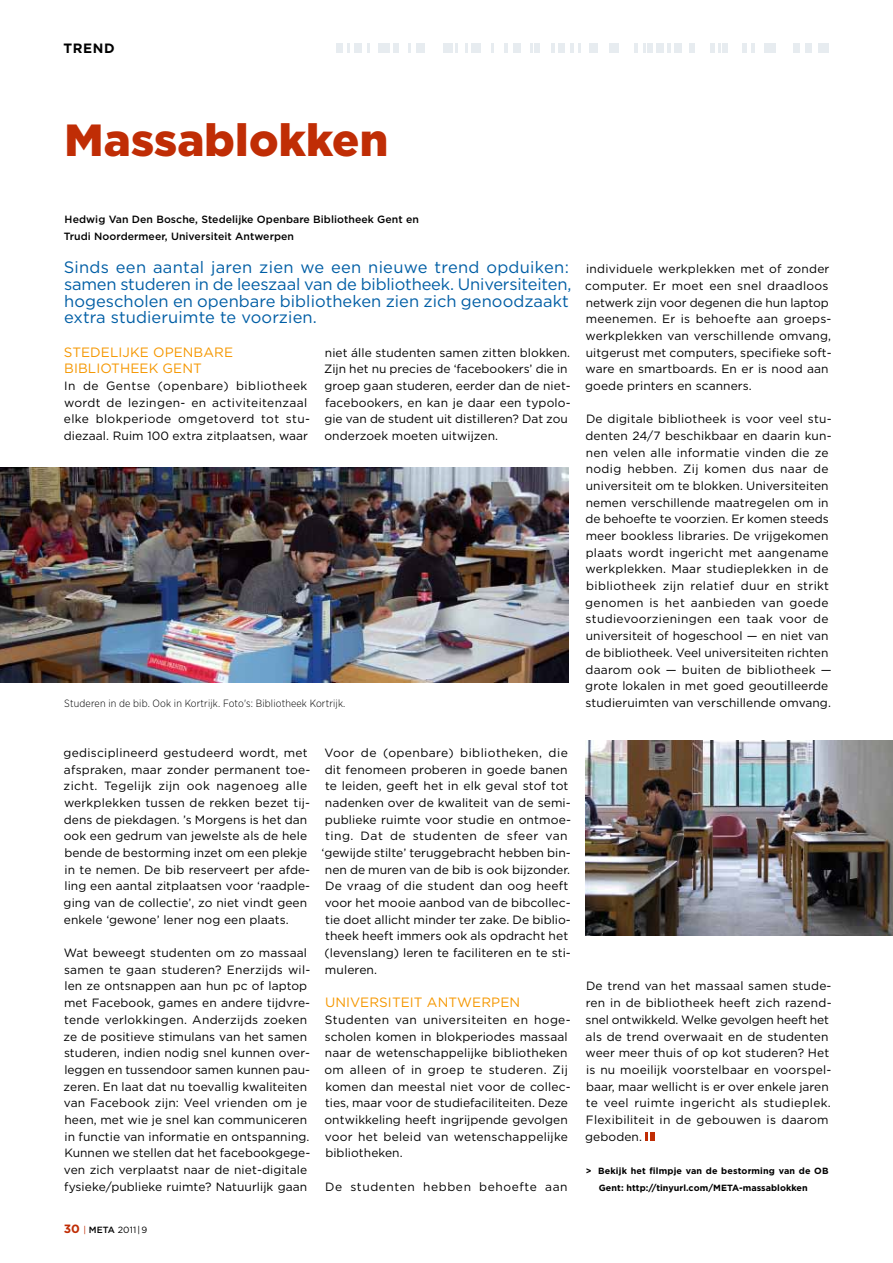
<style>
.page{position:relative;width:893px;height:1263px;background:#fff}
.page>*{position:absolute;margin:0;border:0;box-sizing:border-box;transform-origin:0 0}
.t1{font:900 45px "Gotham";letter-spacing:.005em;color:#c02d05}
.t2{font:16.5px/16.6px "Gotham";color:#005ea5}
.t3{font:13.5px "Gotham";letter-spacing:.005em;color:#f59700}
.t4{font:700 13.5px "Gotham";color:#000}
.t5{font:12px/16.6px "Gotham";letter-spacing:.005em;color:#000}
.t6{font:12px/16.6px "Gotham";letter-spacing:.03em;color:#000}
.t7{font:12px "Gotham";letter-spacing:.04em;color:#000}
.t8{font:12px "Gotham";letter-spacing:.05em;color:#000}
.t9{font:500 10.5px/16.6px "Gotham";letter-spacing:.005em;color:#000}
.t10{font:300 10.5px "Gotham Narrow";letter-spacing:.01em;color:#000}
.t11{font:700 9px/16.6px "Gotham";letter-spacing:.005em;color:#000}
.t12{font:9px "Gotham";color:#000}
.s1{font-weight:700;font-size:12px;color:#c02d05}
.s2{color:#c02d05}
.s3{font-weight:500}
</style>
<div class="page">
<img style="left:585px;top:740px;width:308px;height:196px">
<svg style="left:646px;top:1132px;width:8px;height:8px"></svg>
<img style="left:0;top:467px;width:568px;height:215px">
<svg style="left:743px;top:44px;width:12px;height:9px"></svg>
<div style="left:805px;top:44px;width:6px;height:9px;background:#e7ecf0"></div>
<div style="left:763px;top:44px;width:12px;height:9px;background:#e7ecf0"></div>
<div style="left:818px;top:44px;width:11px;height:9px;background:#e7ecf0"></div>
<div style="left:793px;top:44px;width:6px;height:9px;background:#e7ecf0"></div>
<svg style="left:465px;top:44px;width:3px;height:9px"></svg>
<svg style="left:367px;top:44px;width:2px;height:9px"></svg>
<div style="left:656px;top:44px;width:7px;height:9px;background:#e7ecf0"></div>
<svg style="left:408px;top:44px;width:3px;height:9px"></svg>
<svg style="left:570px;top:44px;width:11px;height:9px"></svg>
<div style="left:674px;top:44px;width:8px;height:9px;background:#e7ecf0"></div>
<svg style="left:667px;top:44px;width:4px;height:9px"></svg>
<div style="left:336px;top:44px;width:6px;height:9px;background:#e7ecf0"></div>
<svg style="left:504px;top:44px;width:4px;height:9px"></svg>
<svg style="left:347px;top:44px;width:3px;height:9px"></svg>
<div style="left:513px;top:44px;width:8px;height:9px;background:#e7ecf0"></div>
<div style="left:354px;top:44px;width:7px;height:9px;background:#e7ecf0"></div>
<div style="left:558px;top:44px;width:7px;height:9px;background:#e7ecf0"></div>
<div style="left:648px;top:44px;width:5px;height:9px;background:#e7ecf0"></div>
<div style="left:416px;top:44px;width:9px;height:9px;background:#e7ecf0"></div>
<div style="left:589px;top:44px;width:9px;height:9px;background:#e7ecf0"></div>
<div style="left:689px;top:44px;width:5px;height:9px;background:#e7ecf0"></div>
<div style="left:471px;top:44px;width:10px;height:9px;background:#e7ecf0"></div>
<div style="left:610px;top:44px;width:9px;height:9px;background:#e7ecf0"></div>
<div style="left:723px;top:44px;width:5px;height:9px;background:#e7ecf0"></div>
<svg style="left:718px;top:44px;width:3px;height:9px"></svg>
<div style="left:710px;top:44px;width:5px;height:9px;background:#e7ecf0"></div>
<div style="left:535px;top:44px;width:5px;height:9px;background:#e7ecf0"></div>
<div style="left:378px;top:44px;width:12px;height:9px;background:#e7ecf0"></div>
<div style="left:443px;top:44px;width:9px;height:9px;background:#e7ecf0"></div>
<svg style="left:491px;top:44px;width:2px;height:9px"></svg>
<svg style="left:551px;top:44px;width:4px;height:9px"></svg>
<svg style="left:635px;top:44px;width:11px;height:9px"></svg>
<svg style="left:530px;top:44px;width:3px;height:9px"></svg>
<div style="left:394px;top:44px;width:5px;height:9px;background:#e7ecf0"></div>
<svg style="left:456px;top:44px;width:2px;height:9px"></svg>
<p class="t4" style="left:64px;top:40px;width:52px">Trend</p>
<h1 class="t1" style="left:65px;top:109px;width:325px">Massablokken</h1>
<p class="t9" style="left:64px;top:211px;width:357px">Hedwig Van Den Bosche, Stedelijke Openbare Bibliotheek Gent en<br>Trudi Noordermeer, Universiteit Antwerpen</p>
<h2 class="t2" style="left:64px;top:259px;width:509px">Sinds een aantal jaren zien we een nieuwe trend opduiken: samen studeren in de leeszaal van de bibliotheek. Universiteiten, hogescholen en openbare bibliotheken zien zich genoodzaakt extra studieruimte te voorzien.</h2>
<p class="t5" style="left:324px;top:344px;width:248px">niet álle studenten samen zitten blokken.<br>Zijn het nu precies de ‘facebookers’ die in groep gaan studeren, eerder dan de niet&shy;facebookers, en kan je daar een typolo&shy;gie van de student uit distilleren? Dat zou onderzoek moeten uitwijzen.</p>
<p class="t3" style="left:64px;top:343px;width:18px">Stedelijke</p>
<p class="t3" style="left:153px;top:343px;width:23px">Openbare</p>
<p class="t3" style="left:64px;top:360px;width:20px">Bibliotheek</p>
<p class="t3" style="left:163px;top:360px;width:21px">Gent</p>
<p class="t6" style="left:64px;top:377px;width:248px">In de Gentse (openbare) bibliotheek wordt de lezingen- en activiteitenzaal elke blokperiode omgetoverd tot stu&shy;diezaal. Ruim 100 extra zitplaatsen, waar</p>
<p class="t10" style="left:64px;top:697px;width:283px">Studeren in de bib. Ook in Kortrijk. Foto's: Bibliotheek Kortrijk.</p>
<p class="t5" style="left:585px;top:260px;width:248px">individuele werkplekken met of zonder computer. Er moet een snel draadloos netwerk zijn voor degenen die hun laptop meenemen. Er is behoefte aan groeps&shy;werkplekken van verschillende omvang, uitgerust met computers, specifieke soft&shy;ware en smartboards. En er is nood aan goede printers en scanners.</p>
<p class="t5" style="left:585px;top:410px;width:248px">De digitale bibliotheek is voor veel stu&shy;denten 24/7 beschikbaar en daarin kun&shy;nen velen alle informatie vinden die ze nodig hebben. Zij komen dus naar de universiteit om te blokken. Universiteiten nemen verschillende maatregelen om in de behoefte te voorzien. Er komen steeds meer bookless libraries. De vrijgekomen plaats wordt ingericht met aangename werkplekken. Maar studieplekken in de bibliotheek zijn relatief duur en strikt genomen is het aanbieden van goede studievoorzieningen een taak voor de universiteit of hogeschool — en niet van de bibliotheek. Veel universiteiten richten daarom ook — buiten de bibliotheek — grote lokalen in met goed geoutilleerde studieruimten van verschillende omvang.</p>
<p class="t5" style="left:64px;top:744px;width:248px">gedisciplineerd gestudeerd wordt, met afspraken, maar zonder permanent toe&shy;zicht. Tegelijk zijn ook nagenoeg alle werkplekken tussen de rekken bezet tij&shy;dens de piekdagen. ’s Morgens is het dan ook een gedrum van jewelste als de hele bende de bestorming inzet om een plekje in te nemen. De bib reserveert per afde&shy;ling een aantal zitplaatsen voor ‘raadple&shy;ging van de collectie’, zo niet vindt geen enkele ‘gewone’ lener nog een plaats.</p>
<p class="t5" style="left:64px;top:944px;width:248px">Wat beweegt studenten om zo massaal samen te gaan studeren? Enerzijds wil&shy;len ze ontsnappen aan hun pc of laptop met Facebook, games en andere tijdvre&shy;tende verlokkingen. Anderzijds zoeken ze de positieve stimulans van het samen studeren, indien nodig snel kunnen over&shy;leggen en tussendoor samen kunnen pau&shy;zeren. En laat dat nu toevallig kwaliteiten van Facebook zijn: Veel vrienden om je heen, met wie je snel kan communiceren in functie van informatie en ontspanning.<br>Kunnen we stellen dat het facebookgege&shy;ven zich verplaatst naar de niet-digitale fysieke/publieke ruimte? Natuurlijk gaan</p>
<p class="t12" style="left:64px;top:1224px;width:85px"><span class="s1">30</span> <span class="s2">|</span> <span class="s3">META</span> 2011 | 9</p>
<p class="t6" style="left:324px;top:744px;width:245px">Voor de (openbare) bibliotheken, die</p>
<p class="t5" style="left:325px;top:761px;width:245px">dit fenomeen proberen in goede banen</p>
<p class="t5" style="left:325px;top:777px;width:245px">te leiden, geeft het in elk geval stof tot</p>
<p class="t5" style="left:325px;top:794px;width:247px">nadenken over de kwaliteit van de semi-</p>
<p class="t5" style="left:325px;top:811px;width:248px">publieke ruimte voor studie en ontmoe-</p>
<p class="t7" style="left:325px;top:828px;width:244px">ting. Dat de studenten de sfeer van</p>
<p class="t5" style="left:322px;top:844px;width:251px">‘gewijde stilte’ teruggebracht hebben bin-</p>
<p class="t5" style="left:325px;top:861px;width:247px">nen de muren van de bib is ook bijzonder.</p>
<p class="t5" style="left:325px;top:877px;width:245px">De vraag of die student dan oog heeft</p>
<p class="t5" style="left:325px;top:894px;width:247px">voor het mooie aanbod van de bibcollec-</p>
<p class="t5" style="left:325px;top:911px;width:247px">tie doet allicht minder ter zake. De biblio-</p>
<p class="t5" style="left:325px;top:927px;width:245px">theek heeft immers ook als opdracht het</p>
<p class="t5" style="left:325px;top:944px;width:248px">(levenslang) leren te faciliteren en te sti-</p>
<p class="t5" style="left:325px;top:961px;width:54px">muleren.</p>
<p class="t3" style="left:325px;top:994px;width:20px">Universiteit</p>
<p class="t3" style="left:427px;top:994px;width:22px">Antwerpen</p>
<p class="t5" style="left:324px;top:1011px;width:248px">Studenten van universiteiten en hoge&shy;scholen komen in blokperiodes massaal naar de wetenschappelijke bibliotheken om alleen of in groep te studeren. Zij komen dan meestal niet voor de collec&shy;ties, maar voor de studiefaciliteiten. Deze ontwikkeling heeft ingrijpende gevolgen voor het beleid van wetenschappelijke bibliotheken.</p>
<p class="t8" style="left:325px;top:1179px;width:244px">De studenten hebben behoefte aan</p>
<p class="t5" style="left:585px;top:978px;width:248px">De trend van het massaal samen stude&shy;ren in de bibliotheek heeft zich razend&shy;snel ontwikkeld. Welke gevolgen heeft het als de trend overwaait en de studenten weer meer thuis of op kot studeren? Het is nu moeilijk voorstelbaar en voorspel&shy;baar, maar wellicht is er over enkele jaren te veel ruimte ingericht als studieplek.<br>Flexibiliteit in de gebouwen is daarom geboden.</p>
<p class="t11" style="left:599px;top:1162px;width:224px;text-indent:-13px">&gt; Bekijk het filmpje van de bestorming van de OB<br>Gent: http://tinyurl.com/META</p>
<p class="t11" style="left:739px;top:1179px;width:70px">-massablokken</p>
</div>
